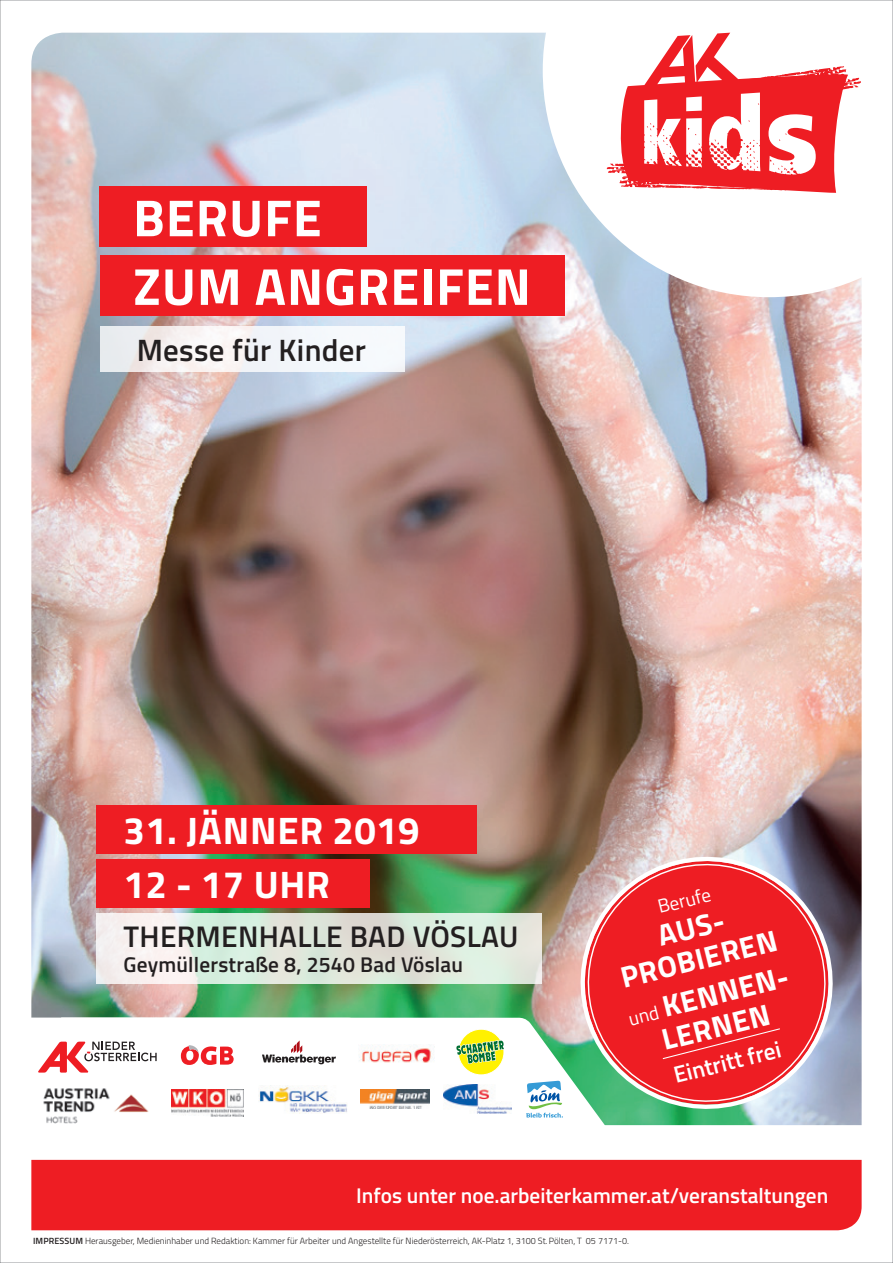
<style>
.page{position:relative;width:893px;height:1263px;background:#fff}
.page>*{position:absolute;margin:0;border:0;box-sizing:border-box;transform-origin:0 0}
.t1{font:700 52.05px/68.7px "Titillium";letter-spacing:.02em;color:#fff}
.t2{font:700 38.4px "Titillium";letter-spacing:.02em;color:#fff}
.t3{font:600 30.9px "Titillium";letter-spacing:.01em;color:#231f20}
.t4{font:700 30px/32px "Titillium";color:#fff;text-align:center}
.t5{font:600 29.85px "Titillium";letter-spacing:.01em;color:#231f20}
.t6{font:600 23.4px "Titillium";color:#fff}
.t7{font:600 21.3px "Titillium";color:#fff}
.t8{font:600 21.3px "Titillium";letter-spacing:.01em;color:#231f20}
.t9{font:19.2px "Titillium";color:#fff}
.t10{font:300 9px "Titillium";color:#231f20}
.t11{font:300 6.45px "Titillium";color:#231f20}
.s1{font-weight:400;font-size:19.2px}
.s2{font-weight:600}
</style>
<div class="page">
<div style="left:31px;top:1160px;width:831px;height:70px;background:#ee1d23"></div>
<img style="left:31px;top:33px;width:831px;height:1092px">
<svg style="left:543px;top:32px;width:319px;height:265px"></svg>
<div style="left:100px;top:187px;width:267px;height:60px;background:#ee1d23"></div>
<div style="left:100px;top:255px;width:465px;height:61px;background:#ee1d23"></div>
<div style="left:100px;top:327px;width:305px;height:45px;background:linear-gradient(to right,#f0ecec,#f7fcff)"></div>
<svg style="left:606px;top:33px;width:255px;height:161px"></svg>
<div style="left:96px;top:859px;width:273px;height:48px;background:#ee1d23"></div>
<div style="left:96px;top:805px;width:381px;height:48px;background:#ee1d23"></div>
<svg style="left:96px;top:913px;width:446px;height:70px"></svg>
<svg style="left:570px;top:846px;width:273px;height:273px;background:#909995"></svg>
<svg style="left:576px;top:852px;width:261px;height:261px;background:#da4e53"></svg>
<div style="left:662px;top:1027px;width:119px;height:33px;background:#ee1d23"></div>
<svg style="left:445px;top:1017px;width:170px;height:109px"></svg>
<svg style="left:31px;top:1017px;width:414px;height:108px"></svg>
<img style="left:258px;top:1085px;width:89px;height:29px">
<img style="left:43px;top:1085px;width:109px;height:40px">
<img style="left:359px;top:1044px;width:76px;height:22px">
<svg style="left:526px;top:1080px;width:37px;height:37px"></svg>
<img style="left:171px;top:1089px;width:73px;height:27px">
<div style="left:259px;top:1040px;width:81px;height:25px;background:#fff"></div>
<svg style="left:262px;top:1040px;width:74px;height:24px"></svg>
<svg style="left:181px;top:1045px;width:53px;height:20px"></svg>
<svg style="left:38px;top:1041px;width:119px;height:32px"></svg>
<img style="left:360px;top:1089px;width:70px;height:20px">
<div style="left:458px;top:1029px;width:46px;height:46px;background:#fff101;border:1px solid #fff;border-radius:50%"></div>
<svg style="left:456px;top:1040px;width:49px;height:24px"></svg>
<img style="left:443px;top:1084px;width:68px;height:30px">
<h1 class="t1" style="left:133px;top:181px;width:399px">BERUFE<br>ZUM ANGREIFEN</h1>
<h3 class="t3" style="left:137px;top:327px;width:231px">Messe für Kinder</h3>
<h2 class="t2" style="left:124px;top:801px;width:297px">31. JÄNNER 2019</h2>
<h2 class="t2" style="left:124px;top:855px;width:208px">12 - 17 UHR</h2>
<h3 class="t5" style="left:124px;top:914px;width:396px">THERMENHALLE BAD VÖSLAU</h3>
<h3 class="t8" style="left:124px;top:949px;width:341px">Geymüllerstraße 8, 2540 Bad Vöslau</h3>
<h3 class="t9" style="left:655px;top:893px;width:56px;rotate:-14deg">Berufe</h3>
<h3 class="t4" style="left:609px;top:930px;width:162px;rotate:-14deg">AUS-<br>PROBIEREN</h3>
<h3 class="t4" style="left:624px;top:999px;width:169px;rotate:-14deg"><span class="s1">und</span> KENNEN-<br>LERNEN</h3>
<h3 class="t6" style="left:670px;top:1058px;width:111px;rotate:-14deg">Eintritt frei</h3>
<h3 class="t7" style="left:356px;top:1179px;width:474px">Infos unter noe.arbeiterkammer.at/veranstaltungen</h3>
<p class="t11" style="left:31px;top:1237px;width:425px"><span class="s2">IMPRESSUM</span> Herausgeber, Medieninhaber und Redaktion: Kammer für Arbeiter und Angestellte für Niederösterreich, AK-Platz 1, 3100 St.Pölten, T 05 7171-0.</p>
<h3 class="t10" style="left:33px;top:1234px;width:597px"><span class="s2">IMPRESSUM</span> Herausgeber, Medieninhaber und Redaktion: Kammer für Arbeiter und Angestellte für Niederösterreich, AK-Platz 1, 3100 St.Pölten, T 05 7171-0.</h3>
</div>
